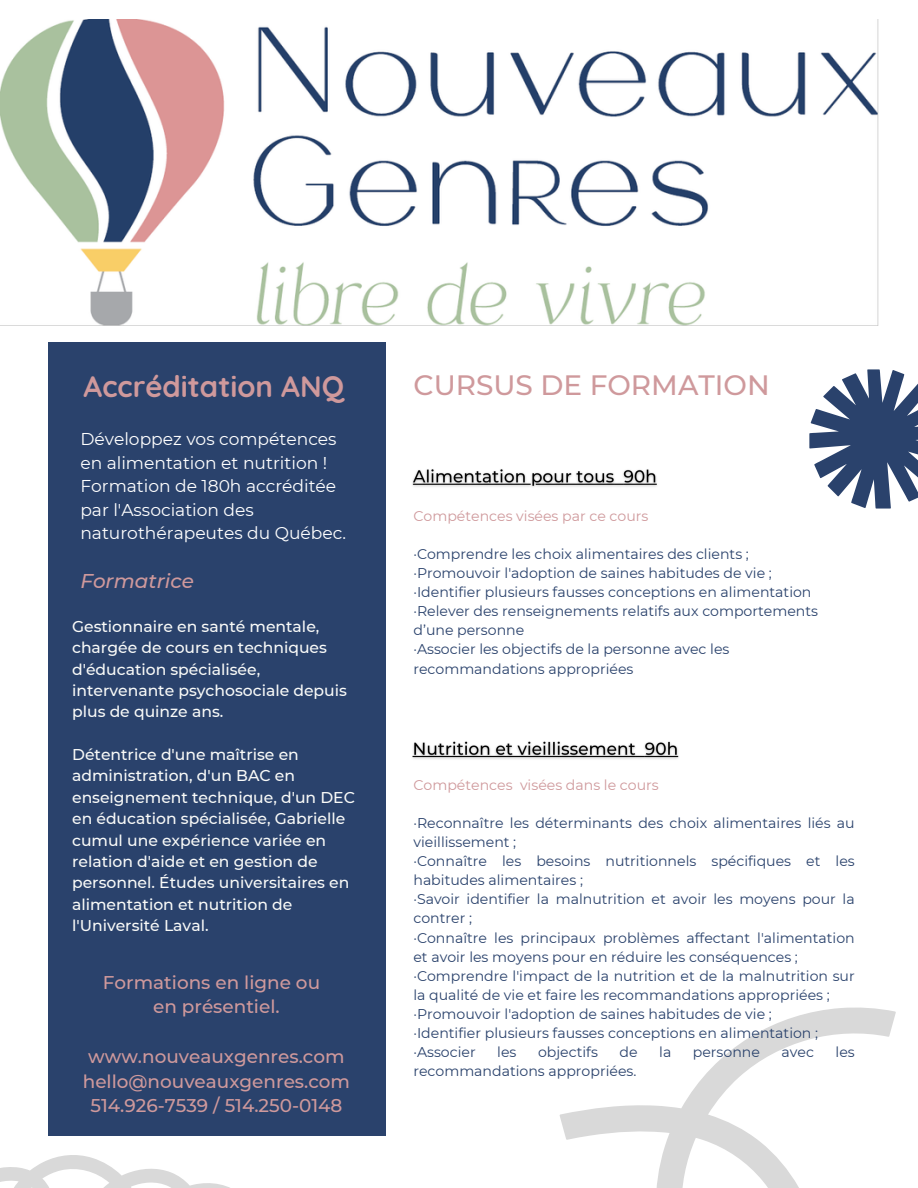
<style>
.page{position:relative;width:918px;height:1188px;background:#fff}
.page>*{position:absolute;margin:0;border:0;box-sizing:border-box;transform-origin:0 0}
.t1{font:700 29.4px "Quicksand";color:#cf999c}
.t2{font:500 27.9px "Montserrat";color:#cf999c}
.t3{font:italic 500 19.95px "Montserrat";color:#cf999c}
.t4{font:500 18.45px "Montserrat";color:#cf999c}
.t5{font:17.1px/23.7px "Montserrat";color:#fff}
.t6{font:500 15.6px/21.3px "Montserrat";color:#f9faf8}
.t7{font:14.1px/19.2px "Montserrat";color:#2a426c}
.t8{font:14.1px "Montserrat";color:#cf999c}
</style>
<div class="page">
<svg style="left:560px;top:1007px;width:336px;height:181px"></svg>
<img style="left:0;top:19px;width:879px;height:306px">
<svg style="left:809px;top:369px;width:109px;height:140px"></svg>
<div style="left:48px;top:342px;width:338px;height:793px;background:#2a426c"></div>
<svg style="left:0;top:1155px;width:230px;height:33px"></svg>
<img style="left:412px;top:469px;width:245px;height:18px">
<img style="left:412px;top:741px;width:267px;height:18px">
<p class="t1" style="left:84px;top:368px;width:262px">Accréditation ANQ</p>
<p class="t2" style="left:413px;top:368px;width:358px">CURSUS DE FORMATION</p>
<p class="t5" style="left:80px;top:427px;width:258px">Développez vos compétences en alimentation et nutrition !</p>
<p class="t5" style="left:80px;top:474px;width:267px">Formation de 180h accréditée par l'Association des naturothérapeutes du Québec.</p>
<p class="t3" style="left:80px;top:569px;width:115px">Formatrice</p>
<p class="t6" style="left:72px;top:616px;width:276px">Gestionnaire en santé mentale, chargée de cours en techniques d'éducation spécialisée, intervenante psychosociale depuis plus de quinze ans.</p>
<p class="t6" style="left:72px;top:744px;width:284px">Détentrice d'une maîtrise en administration, d'un BAC en enseignement technique, d'un DEC en éducation spécialisée, Gabrielle cumul une expérience variée en relation d'aide et en gestion de personnel. Études universitaires en alimentation et nutrition de l'Université Laval.</p>
<p class="t8" style="left:413px;top:507px;width:236px">Compétences visées par ce cours</p>
<p class="t7" style="left:413px;top:544px;width:337px">·Comprendre les choix alimentaires des clients ;</p>
<p class="t7" style="left:413px;top:563px;width:360px">·Promouvoir l'adoption de saines habitudes de vie ;</p>
<p class="t7" style="left:413px;top:582px;width:400px">·Identifier plusieurs fausses conceptions en alimentation</p>
<p class="t7" style="left:413px;top:602px;width:406px">·Relever des renseignements relatifs aux comportements d’une personne</p>
<p class="t7" style="left:413px;top:640px;width:318px">·Associer les objectifs de la personne avec les recommandations appropriées</p>
<p class="t8" style="left:413px;top:776px;width:247px">Compétences visées dans le cours</p>
<p class="t7" style="left:413px;top:813px;width:443px">·Reconnaître les déterminants des choix alimentaires liés au vieillissement ;</p>
<p class="t7" style="left:413px;top:851px;width:443px">·Connaître les besoins nutritionnels spécifiques et les habitudes alimentaires ;</p>
<p class="t7" style="left:413px;top:890px;width:443px">·Savoir identifier la malnutrition et avoir les moyens pour la contrer ;</p>
<p class="t7" style="left:413px;top:928px;width:443px">·Connaître les principaux problèmes affectant l'alimentation et avoir les moyens pour en réduire les conséquences ;</p>
<p class="t7" style="left:413px;top:966px;width:443px">·Comprendre l'impact de la nutrition et de la malnutrition sur la qualité de vie et faire les recommandations appropriées ;</p>
<p class="t7" style="left:413px;top:1004px;width:360px">·Promouvoir l'adoption de saines habitudes de vie ;</p>
<p class="t7" style="left:413px;top:1024px;width:406px">·Identifier plusieurs fausses conceptions en alimentation ;</p>
<p class="t7" style="left:413px;top:1043px;width:64px">·Associer</p>
<p class="t7" style="left:497px;top:1043px;width:21px">les</p>
<p class="t7" style="left:538px;top:1043px;width:61px">objectifs</p>
<p class="t7" style="left:620px;top:1043px;width:20px">de</p>
<p class="t7" style="left:659px;top:1043px;width:14px">la</p>
<p class="t7" style="left:693px;top:1043px;width:69px">personne</p>
<p class="t7" style="left:782px;top:1043px;width:34px">avec</p>
<p class="t7" style="left:836px;top:1043px;width:21px">les</p>
<p class="t7" style="left:413px;top:1062px;width:224px">recommandations appropriées.</p>
<p class="t4" style="left:103px;top:971px;width:219px">Formations en ligne ou</p>
<p class="t4" style="left:153px;top:995px;width:128px">en présentiel.</p>
<p class="t4" style="left:88px;top:1045px;width:258px">www.nouveauxgenres.com</p>
<p class="t4" style="left:83px;top:1070px;width:269px">hello@nouveauxgenres.com</p>
<p class="t4" style="left:91px;top:1094px;width:253px">514.926-7539 / 514.250-0148</p>
</div>
